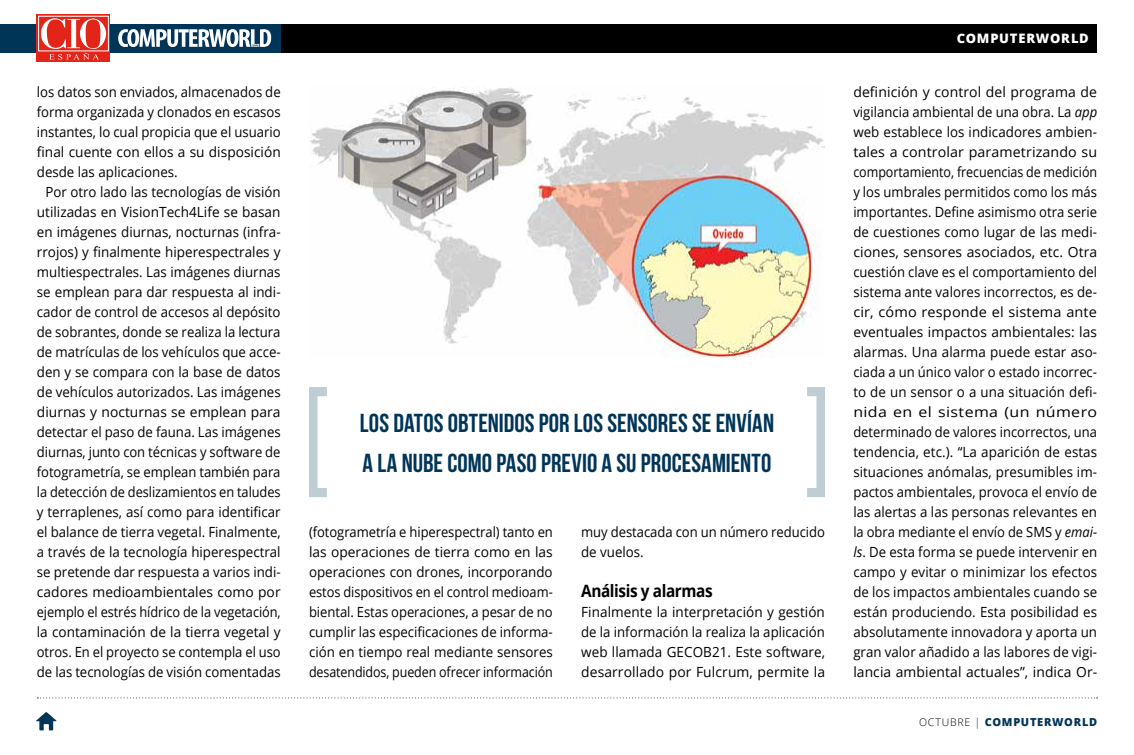
<style>
.page{position:relative;width:1134px;height:755px;background:#fff}
.page>*{position:absolute;margin:0;border:0;box-sizing:border-box;transform-origin:0 0}
.t1{font:26px/40px "Bebas Neue";letter-spacing:.005em;color:#003558}
.t2{font:700 17px "Open Sans";letter-spacing:-.025em;color:#000;scale:.9 1}
.t3{font:14px/20px "Open Sans";color:#000;text-align:justify}
.t4{font:14px/20px "Open Sans";color:#000;text-align:center;scale:.95 1}
.t5{font:14px/20px "Open Sans";color:#000;text-align:justify;scale:.93 1}
.t6{font:14px/20px "Open Sans";color:#000;text-align:justify;scale:.94 1}
.t7{font:800 13px "Open Sans";letter-spacing:.06em;color:#fff}
.t8{font:800 11px "Open Sans";letter-spacing:.065em;color:#003558}
.s1{font-style:italic}
.s2{font-weight:300;font-size:10.5px;color:#000}
.s3{font-weight:300}
</style>
<div class="page">
<div style="left:37px;top:24px;width:1060px;height:28px;background:#000"></div>
<svg style="left:36px;top:712px;width:21px;height:17px"></svg>
<svg style="left:37px;top:697px;width:1061px;height:1px"></svg>
<div style="left:0;top:24px;width:281px;height:28px;background:#003558"></div>
<svg style="left:118px;top:29px;width:153px;height:18px"></svg>
<svg style="left:309px;top:387px;width:18px;height:110px"></svg>
<svg style="left:807px;top:387px;width:18px;height:110px"></svg>
<div style="left:37px;top:14px;width:73px;height:48px;background:linear-gradient(to right,#e32419,#e32419)"></div>
<div style="left:38px;top:16px;width:71px;height:35px;border:1px solid #fff"></div>
<svg style="left:41px;top:18px;width:65px;height:42px;background:#ea5d55"></svg>
<img style="left:310px;top:87px;width:515px;height:270px">
<p class="t6" style="left:37px;top:81px;width:261px">los datos son enviados, almacenados de forma organizada y clonados en escasos instantes, lo cual propicia que el usuario final cuente con ellos a su disposición desde las aplicaciones.</p>
<p class="t4" style="left:37px;top:181px;width:258px">Por otro lado las tecnologías de visión utilizadas en VisionTech4Life se basan en imágenes diurnas, nocturnas (infra&shy;rrojos) y finalmente hiperespectrales y multiespectrales. Las imágenes diurnas se emplean para dar respuesta al indi&shy;cador de control de accesos al depósito de sobrantes, donde se realiza la lectura de matrículas de los vehículos que acce&shy;den y se compara con la base de datos de vehículos autorizados. Las imágenes diurnas y nocturnas se emplean para detectar el paso de fauna. Las imágenes diurnas, junto con técnicas y software de fotogrametría, se emplean también para la detección de deslizamientos en taludes y terraplenes, así como para identificar el balance de tierra vegetal. Finalmente, a través de la tecnología hiperespectral se pretende dar respuesta a varios indi&shy;cadores medioambientales como por ejemplo el estrés hídrico de la vegetación, la contaminación de la tierra vegetal y otros. En el proyecto se contempla el uso de las tecnologías de visión comentadas</p>
<h1 class="t1" style="left:360px;top:402px;width:416px">LOS DATOS OBTENIDOS POR LOS SENSORES SE ENVÍAN<br>A LA NUBE COMO PASO PREVIO A SU PROCESAMIENTO</h1>
<p class="t5" style="left:309px;top:521px;width:264px">(fotogrametría e hiperespectral) tanto en las operaciones de tierra como en las operaciones con drones, incorporando estos dispositivos en el control medioam&shy;biental. Estas operaciones, a pesar de no cumplir las especificaciones de informa&shy;ción en tiempo real mediante sensores desatendidos, pueden ofrecer información</p>
<p class="t5" style="left:581px;top:521px;width:264px">muy destacada con un número reducido de vuelos.</p>
<p class="t2" style="left:581px;top:578px;width:148px">Análisis y alarmas</p>
<p class="t3" style="left:581px;top:601px;width:245px">Finalmente la interpretación y gestión de la información la realiza la aplicación web llamada GECOB21. Este software, desarrollado por Fulcrum, permite la</p>
<p class="t7" style="left:957px;top:29px;width:134px">COMPUTERWORLD</p>
<p class="t3" style="left:853px;top:81px;width:245px">definición y control del programa de vigilancia ambiental de una obra. La <span class="s1">app </span>web establece los indicadores ambien&shy;tales a controlar parametrizando su comportamiento, frecuencias de medición y los umbrales permitidos como los más importantes. Define asimismo otra serie de cuestiones como lugar de las medi&shy;ciones, sensores asociados, etc. Otra cuestión clave es el comportamiento del sistema ante valores incorrectos, es de&shy;cir, cómo responde el sistema ante eventuales impactos ambientales: las alarmas. Una alarma puede estar aso&shy;ciada a un único valor o estado incorrec&shy;to de un sensor o a una situación defi&shy;nida en el sistema (un número determinado de valores incorrectos, una tendencia, etc.). “La aparición de estas situaciones anómalas, presumibles im&shy;pactos ambientales, provoca el envío de las alertas a las personas relevantes en la obra mediante el envío de SMS y <span class="s1">emai&shy;ls</span>. De esta forma se puede intervenir en campo y evitar o minimizar los efectos de los impactos ambientales cuando se están produciendo. Esta posibilidad es absolutamente innovadora y aporta un gran valor añadido a las labores de vigi&shy;lancia ambiental actuales”, indica Or-</p>
<p class="t8" style="left:919px;top:713px;width:180px"><span class="s2">OCTUBRE</span> <span class="s3">|</span> COMPUTERWORLD</p>
</div>
